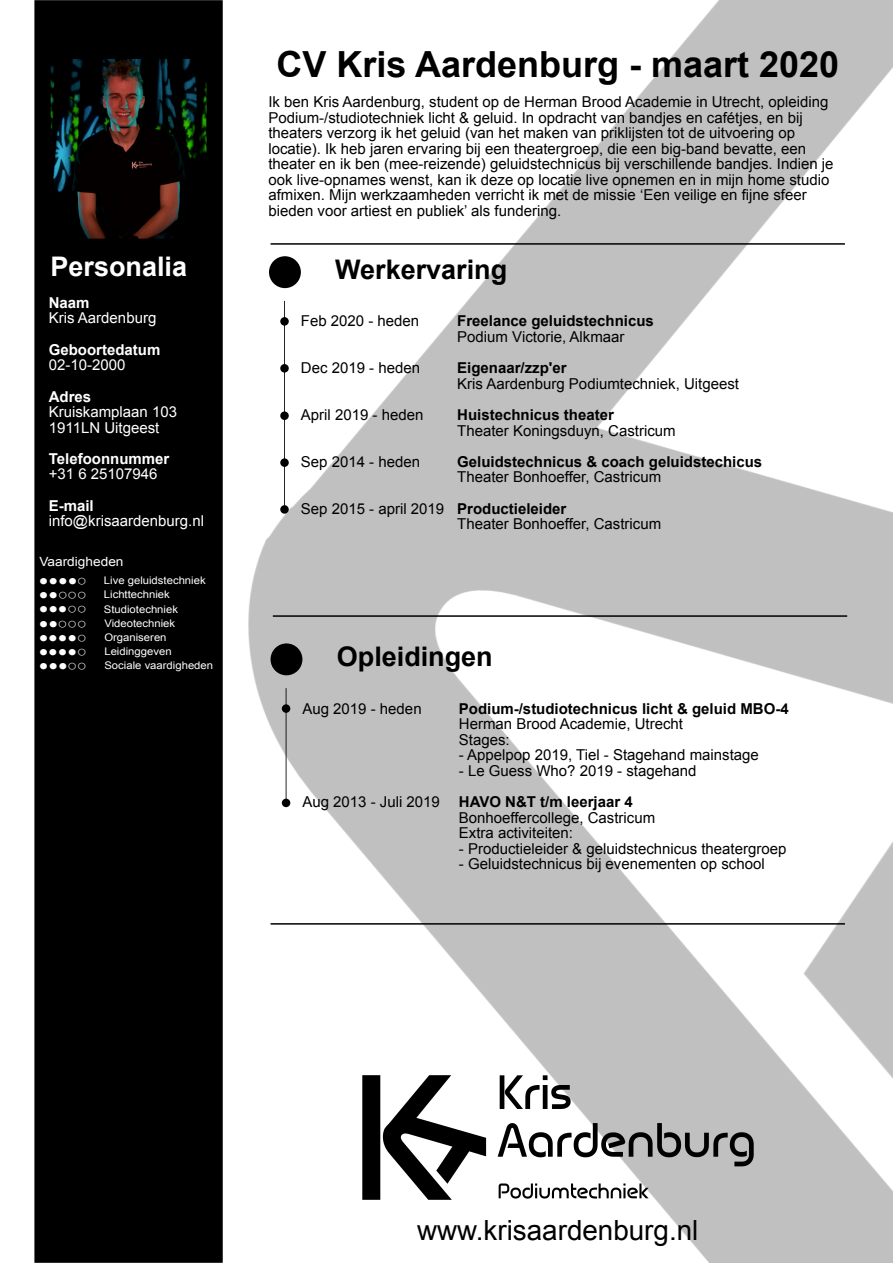
<style>
.page{position:relative;width:893px;height:1263px;background:#fff}
.page>*{position:absolute;margin:0;border:0;box-sizing:border-box;transform-origin:0 0}
.t1{font:700 36px "Arial";color:#000}
.t2{font:27.75px "Arial";color:#000}
.t3{font:700 27px "Arial";color:#000}
.t4{font:700 27px "Arial";color:#fff}
.t5{font:15px/15.5px "Arial";color:#000}
.t6{font:700 15px "Arial";color:#000}
.t7{font:15px/15.5px "Arial";color:#fff}
.t8{font:700 15px "Arial";color:#fff}
.t9{font:12.75px "Arial";color:#fffeff;scale:1.08 1}
.t10{font:10.5px "Arial";color:#fffeff;scale:1.08 1}
.s1{font-family:"Lucida Grande";font-size:15.45px}
</style>
<div class="page">
<img style="left:248px;top:0;width:645px;height:1263px">
<img style="left:359px;top:1072px;width:397px;height:130px">
<hr style="left:271px;top:923px;width:574px;height:2px;background:#000">
<hr style="left:286px;top:688px;width:1px;height:115px;background:#000;border-radius:50%">
<div style="left:282px;top:799px;width:8px;height:8px;background:#000;border-radius:50%"></div>
<div style="left:282px;top:704px;width:8px;height:9px;background:#000;border-radius:50%"></div>
<div style="left:271px;top:643px;width:31px;height:32px;background:#000;border-radius:50%"></div>
<hr style="left:273px;top:615px;width:574px;height:2px;background:#000">
<hr style="left:284px;top:301px;width:1px;height:208px;background:#000;border-radius:50%">
<div style="left:280px;top:458px;width:9px;height:9px;background:#000;border-radius:50%"></div>
<div style="left:280px;top:505px;width:9px;height:9px;background:#000;border-radius:50%"></div>
<div style="left:280px;top:411px;width:9px;height:9px;background:#000;border-radius:50%"></div>
<div style="left:280px;top:364px;width:9px;height:9px;background:#000;border-radius:50%"></div>
<div style="left:280px;top:317px;width:9px;height:9px;background:#000;border-radius:50%"></div>
<div style="left:269px;top:256px;width:32px;height:32px;background:#000;border-radius:50%"></div>
<hr style="left:271px;top:243px;width:574px;height:2px;background:#000">
<div style="left:34px;top:0;width:189px;height:1263px;background:#000"></div>
<img style="left:50px;top:59px;width:157px;height:180px">
<h3 class="t4" style="left:50px;top:251px;width:138px">Personalia</h3>
<p class="t8" style="left:49px;top:294px;width:42px">Naam</p>
<p class="t7" style="left:49px;top:310px;width:109px">Kris Aardenburg</p>
<p class="t8" style="left:49px;top:341px;width:113px">Geboortedatum</p>
<p class="t7" style="left:49px;top:357px;width:78px">02-10-2000</p>
<p class="t8" style="left:49px;top:388px;width:44px">Adres</p>
<p class="t7" style="left:49px;top:404px;width:130px">Kruiskamplaan 103<br>1911LN Uitgeest</p>
<p class="t8" style="left:49px;top:450px;width:122px">Telefoonnummer</p>
<p class="t7" style="left:49px;top:467px;width:110px">+31 6 25107946</p>
<p class="t8" style="left:49px;top:497px;width:46px">E-mail</p>
<p class="t7" style="left:49px;top:513px;width:157px">info@krisaardenburg.nl</p>
<p class="t9" style="left:39px;top:555px;width:79px">Vaardigheden</p>
<p class="t10" style="left:39px;top:575px;width:156px"><span class="s1">●●●●○</span> Live geluidstechniek</p>
<p class="t10" style="left:39px;top:588px;width:123px"><span class="s1">●●○○○</span> Lichttechniek</p>
<p class="t10" style="left:39px;top:603px;width:131px"><span class="s1">●●●○○</span> Studiotechniek</p>
<p class="t10" style="left:39px;top:617px;width:128px"><span class="s1">●●○○○</span> Videotechniek</p>
<p class="t10" style="left:39px;top:631px;width:120px"><span class="s1">●●●●○</span> Organiseren</p>
<p class="t10" style="left:39px;top:646px;width:125px"><span class="s1">●●●●○</span> Leidinggeven</p>
<p class="t10" style="left:39px;top:660px;width:163px"><span class="s1">●●●○○</span> Sociale vaardigheden</p>
<h1 class="t1" style="left:276px;top:45px;width:564px">CV Kris Aardenburg - maart 2020</h1>
<p class="t5" style="left:268px;top:94px;width:567px">Ik ben Kris Aardenburg, student op de Herman Brood Academie in Utrecht, opleiding Podium-/studiotechniek licht &amp; geluid. In opdracht van bandjes en cafétjes, en bij theaters verzorg ik het geluid (van het maken van priklijsten tot de uitvoering op locatie). Ik heb jaren ervaring bij een theatergroep, die een big-band bevatte, een theater en ik ben (mee-reizende) geluidstechnicus bij verschillende bandjes. Indien je ook live-opnames wenst, kan ik deze op locatie live opnemen en in mijn home studio afmixen. Mijn werkzaamheden verricht ik met de missie ‘Een veilige en fijne sfeer bieden voor artiest en publiek’ als fundering.</p>
<h3 class="t3" style="left:335px;top:255px;width:173px">Werkervaring</h3>
<p class="t6" style="left:457px;top:313px;width:198px">Freelance geluidstechnicus</p>
<p class="t5" style="left:457px;top:329px;width:169px">Podium Victorie, Alkmaar</p>
<p class="t6" style="left:457px;top:360px;width:111px">Eigenaar/zzp'er</p>
<p class="t5" style="left:457px;top:376px;width:283px">Kris Aardenburg Podiumtechniek, Uitgeest</p>
<p class="t6" style="left:457px;top:407px;width:158px">Huistechnicus theater</p>
<p class="t5" style="left:457px;top:423px;width:220px">Theater Koningsduyn, Castricum</p>
<p class="t6" style="left:457px;top:453px;width:306px">Geluidstechnicus &amp; coach geluidstechicus</p>
<p class="t5" style="left:457px;top:469px;width:205px">Theater Bonhoeffer, Castricum</p>
<p class="t6" style="left:457px;top:500px;width:111px">Productieleider</p>
<p class="t5" style="left:457px;top:516px;width:205px">Theater Bonhoeffer, Castricum</p>
<p class="t5" style="left:301px;top:313px;width:120px">Feb 2020 - heden</p>
<p class="t5" style="left:301px;top:360px;width:121px">Dec 2019 - heden</p>
<p class="t5" style="left:301px;top:407px;width:124px">April 2019 - heden</p>
<p class="t5" style="left:301px;top:454px;width:121px">Sep 2014 - heden</p>
<p class="t5" style="left:301px;top:501px;width:145px">Sep 2015 - april 2019</p>
<h3 class="t3" style="left:337px;top:642px;width:157px">Opleidingen</h3>
<p class="t6" style="left:459px;top:700px;width:331px">Podium-/studiotechnicus licht &amp; geluid MBO-4</p>
<p class="t5" style="left:459px;top:716px;width:226px">Herman Brood Academie, Utrecht<br>Stages:</p>
<p class="t5" style="left:459px;top:747px;width:302px">- Appelpop 2019, Tiel - Stagehand mainstage</p>
<p class="t5" style="left:459px;top:763px;width:239px">- Le Guess Who? 2019 - stagehand</p>
<p class="t6" style="left:459px;top:793px;width:175px">HAVO N&amp;T t/m leerjaar 4</p>
<p class="t5" style="left:459px;top:809px;width:198px">Bonhoeffercollege, Castricum<br>Extra activiteiten:</p>
<p class="t5" style="left:459px;top:841px;width:329px">- Productieleider &amp; geluidstechnicus theatergroep</p>
<p class="t5" style="left:459px;top:856px;width:307px">- Geluidstechnicus bĳ evenementen op school</p>
<p class="t5" style="left:302px;top:701px;width:121px">Aug 2019 - heden</p>
<p class="t5" style="left:302px;top:794px;width:139px">Aug 2013 - Juli 2019</p>
<h2 class="t2" style="left:417px;top:1215px;width:283px">www.krisaardenburg.nl</h2>
</div>
